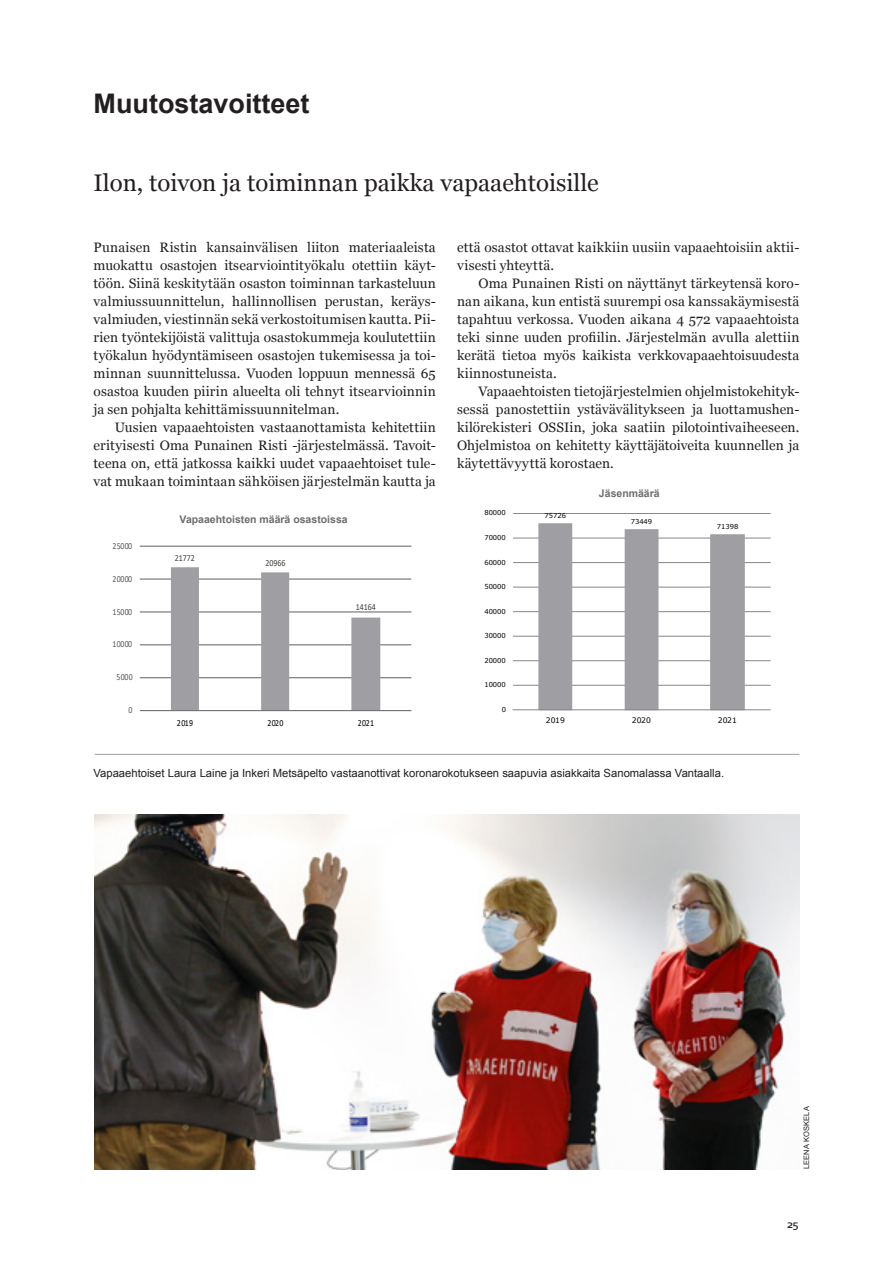
<style>
.page{position:relative;width:893px;height:1263px;background:#fff}
.page>*{position:absolute;margin:0;border:0;box-sizing:border-box;transform-origin:0 0}
._1_PÄÄOTSIKKO{font:700 27px "Arial";color:#231f20}
.Pääotsikko{font:24px "Georgia";color:#231f20}
.t1{font:14.4px "Calibri";color:#595959;scale:.85 1}
.Leipäteksti_sis{font:13.65px/18px "Georgia";letter-spacing:.01em;color:#231f20;text-align:justify}
.Leipäteksti{font:13.65px/18px "Georgia";letter-spacing:.015em;color:#231f20;text-align:justify}
.Kuvateksti{font:11.25px "Arial";color:#231f20}
.Graafin_otsikko{font:700 10.5px "Arial";color:#6d6e70}
.t2{font:10.5px "Signa OT";color:#231f20}
.t3{font:9.3px "Calibri";letter-spacing:.05em;color:#595959;scale:.85 1}
.t4{font:9.3px "Calibri";color:#404040;scale:.85 1}
.t5{font:9.3px "Calibri";letter-spacing:.05em;color:#000;scale:.85 1}
.t6{font:700 9.3px "Verdana";letter-spacing:-.03em;color:#000}
.t7{font:7.65px "Verdana";letter-spacing:.03em;color:#000}
.Kuvaaja_ja_Lähde{font:7.5px "Arial";letter-spacing:.02em;color:#231f20}
.t8{font:6.75px "Verdana";letter-spacing:-.01em;color:#000}
</style>
<div class="page">
<img style="left:95px;top:814px;width:704px;height:355px">
<hr style="left:95px;top:754px;width:704px;height:1px;background:#9f9fa3">
<svg style="left:139px;top:545px;width:273px;height:167px"></svg>
<hr style="left:513px;top:685px;width:258px;height:1px;background:#868686">
<hr style="left:513px;top:660px;width:258px;height:1px;background:#868686">
<hr style="left:513px;top:636px;width:258px;height:1px;background:#868686">
<hr style="left:513px;top:611px;width:258px;height:1px;background:#868686">
<hr style="left:513px;top:587px;width:258px;height:1px;background:#868686">
<hr style="left:513px;top:562px;width:258px;height:1px;background:#868686">
<hr style="left:513px;top:538px;width:258px;height:1px;background:#868686">
<hr style="left:513px;top:513px;width:258px;height:1px;background:#868686">
<svg style="left:538px;top:523px;width:207px;height:186px"></svg>
<hr style="left:513px;top:709px;width:258px;height:1px;background:#868686">
<p class="_1_PÄÄOTSIKKO" style="left:94px;top:86px;width:217px">Muutostavoitteet</p>
<p class="Pääotsikko" style="left:94px;top:165px;width:507px">Ilon, toivon ja toiminnan paikka vapaaehtoisille</p>
<p class="Leipäteksti" style="left:94px;top:238px;width:344px">Punaisen Ristin kansainvälisen liiton materiaaleista muokattu osastojen itsearviointityökalu otettiin käyt&shy;töön. Siinä keskitytään osaston toiminnan tarkasteluun valmiussuunnittelun, hallinnollisen perustan, keräys&shy;valmiuden, viestinnän sekä verkostoitumisen kautta. Pii&shy;rien työntekijöistä valittuja osastokummeja koulutettiin työkalun hyödyntämiseen osastojen tukemisessa ja toi&shy;minnan suunnittelussa. Vuoden loppuun mennessä 65 osastoa kuuden piirin alueelta oli tehnyt itsearvioinnin ja sen pohjalta kehittämissuunnitelman.</p>
<p class="Leipäteksti_sis" style="left:94px;top:418px;width:344px;text-indent:21px">Uusien vapaaehtoisten vastaanottamista kehitettiin erityisesti Oma Punainen Risti -järjestelmässä. Tavoit&shy;teena on, että jatkossa kaikki uudet vapaaehtoiset tule&shy;vat mukaan toimintaan sähköisen järjestelmän kautta ja</p>
<p class="t3" style="left:112px;top:539px;width:25px">25000</p>
<p class="t3" style="left:112px;top:572px;width:25px">20000</p>
<p class="t3" style="left:112px;top:605px;width:25px">15000</p>
<p class="t3" style="left:112px;top:638px;width:25px">10000</p>
<p class="t3" style="left:116px;top:671px;width:21px">5000</p>
<p class="t3" style="left:128px;top:704px;width:6px">0</p>
<p class="t1" style="left:177px;top:508px;width:195px">Vapaaehtoisten määrä osastoissa</p>
<p class="Graafin_otsikko" style="left:180px;top:512px;width:170px">Vapaaehtoisten määrä osastoissa</p>
<p class="t4" style="left:175px;top:551px;width:25px">21772</p>
<p class="t4" style="left:265px;top:557px;width:25px">20966</p>
<p class="t4" style="left:356px;top:601px;width:25px">14164</p>
<p class="t5" style="left:177px;top:716px;width:21px">2019</p>
<p class="t5" style="left:267px;top:716px;width:21px">2020</p>
<p class="t5" style="left:358px;top:716px;width:21px">2021</p>
<p class="Leipäteksti_sis" style="left:457px;top:238px;width:344px">että osastot ottavat kaikkiin uusiin vapaaehtoisiin aktii&shy;visesti yhteyttä.</p>
<p class="Leipäteksti_sis" style="left:457px;top:274px;width:344px;text-indent:21px">Oma Punainen Risti on näyttänyt tärkeytensä koro&shy;nan aikana, kun entistä suurempi osa kanssakäymisestä tapahtuu verkossa. Vuoden aikana 4 572 vapaaehtoista teki sinne uuden profiilin. Järjestelmän avulla alettiin kerätä tietoa myös kaikista verkkovapaaehtoisuudesta kiinnostuneista.</p>
<p class="Leipäteksti_sis" style="left:457px;top:382px;width:344px;text-indent:21px">Vapaaehtoisten tietojärjestelmien ohjelmistokehityk&shy;sessä panostettiin ystävävälitykseen ja luottamushen&shy;kilörekisteri OSSIin, joka saatiin pilotointivaiheeseen.<br>Ohjelmistoa on kehitetty käyttäjätoiveita kuunnellen ja käytettävyyttä korostaen.</p>
<p class="t8" style="left:484px;top:508px;width:23px">80000</p>
<p class="t8" style="left:484px;top:533px;width:23px">70000</p>
<p class="t8" style="left:484px;top:558px;width:23px">60000</p>
<p class="t8" style="left:484px;top:582px;width:23px">50000</p>
<p class="t8" style="left:484px;top:607px;width:23px">40000</p>
<p class="t8" style="left:484px;top:631px;width:23px">30000</p>
<p class="t8" style="left:484px;top:656px;width:23px">20000</p>
<p class="t8" style="left:484px;top:680px;width:23px">10000</p>
<p class="t8" style="left:502px;top:705px;width:6px">0</p>
<p class="t8" style="left:545px;top:511px;width:23px">75726</p>
<p class="Graafin_otsikko" style="left:599px;top:486px;width:62px">Jäsenmäärä</p>
<p class="t6" style="left:599px;top:491px;width:62px">Jäsenmäärä</p>
<p class="t8" style="left:631px;top:517px;width:23px">73449</p>
<p class="t8" style="left:717px;top:522px;width:23px">71398</p>
<p class="t7" style="left:546px;top:715px;width:21px">2019</p>
<p class="t7" style="left:632px;top:715px;width:21px">2020</p>
<p class="t7" style="left:718px;top:715px;width:21px">2021</p>
<p class="Kuvateksti" style="left:94px;top:766px;width:632px">Vapaaehtoiset Laura Laine ja Inkeri Metsäpelto vastaanottivat koronarokotukseen saapuvia asiakkaita Sanomalassa Vantaalla.</p>
<p class="Kuvaaja_ja_Lähde" style="left:802px;top:1169px;width:65px;rotate:-90deg">LEENA KOSKELA</p>
<p class="t2" style="left:787px;top:1218px;width:13px">25</p>
</div>
